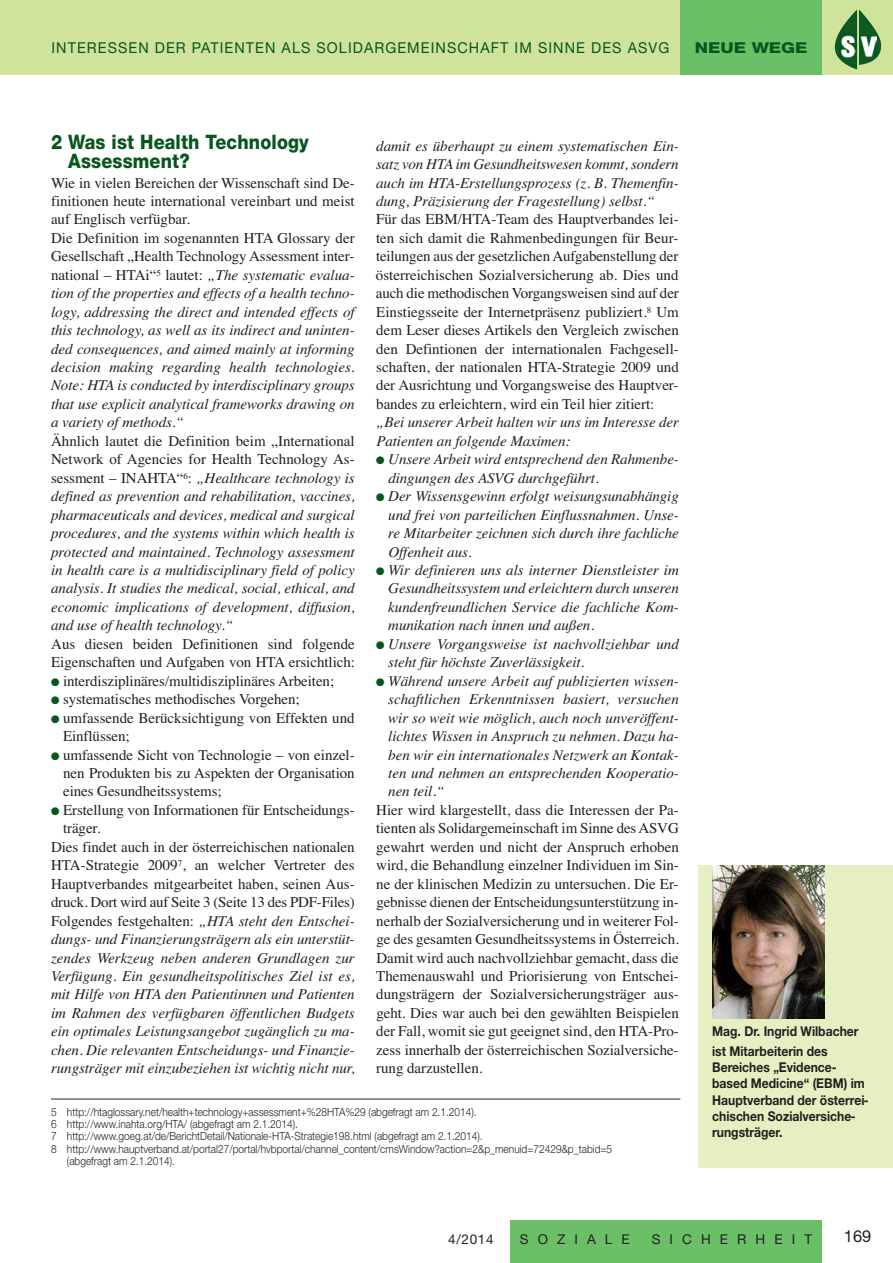
<style>
.page{position:relative;width:893px;height:1263px;background:#fff}
.page>*{position:absolute;margin:0;border:0;box-sizing:border-box;transform-origin:0 0}
.t1{font:800 19.95px/19.5px "Helvetica Neue";letter-spacing:.01em;color:#08551e;scale:.9 1}
.t2{font:16.5px "Helvetica Neue";color:#231f20}
.t3{font:italic 15px/18.5px "Times";letter-spacing:-.005em;color:#231f20;text-align:justify}
.t4{font:15px/18.5px "Times";letter-spacing:-.005em;color:#231f20;text-align:justify}
.t5{font:15px "Helvetica Neue";letter-spacing:.075em;color:#08551e;scale:.96 1}
.t6{font:800 15px "Helvetica Neue";color:#08551e;scale:1.2 1}
.t7{font:700 13.5px/16px "Helvetica Neue";color:#231f20;scale:.9 1}
.t8{font:13.5px "Helvetica Neue";letter-spacing:.675em;color:#231f20}
.t9{font:300 11.25px "Helvetica Neue";color:#231f20;scale:.9 1}
.s1{font-style:normal}
.s2{font-family:"Monotype Sorts";font-size:10.5px;color:#08551e}
.s3{font-style:italic}
.s4{font-family:"Monotype Sorts";font-style:normal;font-size:10.5px;color:#08551e}
</style>
<div class="page">
<div style="left:0;top:0;width:893px;height:74px;background:#d0e39a"></div>
<div style="left:680px;top:0;width:142px;height:74px;background:#6bc067"></div>
<div style="left:510px;top:1220px;width:312px;height:43px;background:#6bc067"></div>
<div style="left:698px;top:865px;width:195px;height:303px;background:#e6efc1"></div>
<img style="left:712px;top:865px;width:113px;height:153px">
<img style="left:859px;top:10px;width:22px;height:55px">
<img style="left:835px;top:10px;width:22px;height:60px">
<img style="left:839px;top:35px;width:17px;height:22px">
<img style="left:861px;top:36px;width:15px;height:21px">
<hr style="left:51px;top:1099px;width:629px;height:1px;background:#231f20">
<p class="t5" style="left:51px;top:43px;width:645px">INTERESSEN DER PATIENTEN ALS SOLIDARGEMEINSCHAFT IM SINNE DES ASVG</p>
<p class="t6" style="left:695px;top:43px;width:96px">NEUE WEGE</p>
<h1 class="t1" style="left:68px;top:134px;width:269px;text-indent:-17px">2 Was ist Health Technology<br>Assessment?</h1>
<p class="t3" style="left:51px;top:173px;width:305px;text-align:left"><span class="s1">Wie in vielen Bereichen der Wissenschaft sind De&shy;finitionen heute international vereinbart und meist auf Englisch verfügbar.<br>Die Definition im sogenannten HTA Glossary der Gesellschaft „Health Technology Assessment inter&shy;national – HTAi“</span><sup>5</sup> <span class="s1">lautet:</span> „The systematic evalua&shy;tion of the properties and effects of a health techno&shy;logy, addressing the direct and intended effects of this technology, as well as its indirect and uninten&shy;ded consequences, and aimed mainly at informing decision making regarding health technologies.<br>Note: HTA is conducted by interdisciplinary groups that use explicit analytical frameworks drawing on a variety of methods.“</p>
<p class="t3" style="left:51px;top:431px;width:305px"><span class="s1">Ähnlich lautet die Definition beim „International Network of Agencies for Health Technology As&shy;sessment – INAHTA“</span><sup>6</sup><span class="s1">:</span> „Healthcare technology is defined as prevention and rehabilitation, vaccines, pharmaceuticals and devices, medical and surgical procedures, and the systems within which health is protected and maintained. Technology assessment in health care is a multidisciplinary field of policy analysis. It studies the medical, social, ethical, and economic implications of development, diffusion, and use of health technology.“</p>
<p class="t4" style="left:51px;top:634px;width:305px">Aus diesen beiden Definitionen sind folgende</p>
<p class="t4" style="left:51px;top:653px;width:305px">Eigenschaften und Aufgaben von HTA ersichtlich:</p>
<p class="t4" style="left:51px;top:671px;width:285px"><span class="s2">l</span> interdisziplinäres/multidisziplinäres Arbeiten;</p>
<p class="t4" style="left:51px;top:690px;width:250px"><span class="s2">l</span> systematisches methodisches Vorgehen;</p>
<p class="t4" style="left:51px;top:708px;width:305px"><span class="s2">l</span> umfassende Berücksichtigung von Effekten und</p>
<p class="t4" style="left:63px;top:727px;width:68px">Einflüssen;</p>
<p class="t4" style="left:51px;top:745px;width:305px"><span class="s2">l</span> umfassende Sicht von Technologie – von einzel-</p>
<p class="t4" style="left:63px;top:763px;width:293px">nen Produkten bis zu Aspekten der Organisation</p>
<p class="t4" style="left:63px;top:782px;width:160px">eines Gesundheitssystems;</p>
<p class="t4" style="left:51px;top:800px;width:305px"><span class="s2">l</span> Erstellung von Informationen für Entscheidungs-</p>
<p class="t4" style="left:63px;top:819px;width:39px">träger.</p>
<p class="t4" style="left:51px;top:837px;width:305px">Dies findet auch in der österreichischen nationalen</p>
<p class="t4" style="left:51px;top:856px;width:305px">HTA-Strategie 2009<sup>7</sup>, an welcher Vertreter des</p>
<p class="t4" style="left:51px;top:874px;width:305px">Hauptverbandes mitgearbeitet haben, seinen Aus-</p>
<p class="t4" style="left:51px;top:893px;width:305px">druck. Dort wird auf Seite 3 (Seite 13 des PDF-Files)</p>
<p class="t4" style="left:51px;top:911px;width:305px">Folgendes festgehalten: <span class="s3">„HTA steht den Entschei-</span></p>
<p class="t3" style="left:51px;top:930px;width:305px">dungs- und Finanzierungsträgern als ein unterstüt-</p>
<p class="t3" style="left:51px;top:948px;width:305px">zendes Werkzeug neben anderen Grundlagen zur</p>
<p class="t3" style="left:51px;top:966px;width:305px">Verfügung. Ein gesundheitspolitisches Ziel ist es,</p>
<p class="t3" style="left:51px;top:985px;width:305px">mit Hilfe von HTA den Patientinnen und Patienten</p>
<p class="t3" style="left:51px;top:1003px;width:305px">im Rahmen des verfügbaren öffentlichen Budgets</p>
<p class="t3" style="left:51px;top:1022px;width:305px">ein optimales Leistungsangebot zugänglich zu ma-</p>
<p class="t3" style="left:51px;top:1040px;width:305px">chen. Die relevanten Entscheidungs- und Finanzie-</p>
<p class="t3" style="left:51px;top:1059px;width:305px">rungsträger mit einzubeziehen ist wichtig nicht nur,</p>
<p class="t3" style="left:376px;top:136px;width:304px">damit es überhaupt zu einem systematischen Ein&shy;satz von HTA im Gesundheitswesen kommt, sondern auch im HTA-Erstellungsprozess (z. B. Themenfin&shy;dung, Präzisierung der Fragestellung) selbst.“</p>
<p class="t4" style="left:376px;top:210px;width:304px">Für das EBM/HTA-Team des Hauptverbandes lei&shy;ten sich damit die Rahmenbedingungen für Beur&shy;teilungen aus der gesetzlichen Aufgabenstellung der österreichischen Sozialversicherung ab. Dies und auch die methodischen Vorgangsweisen sind auf der Einstiegsseite der Internetpräsenz publiziert.<sup>8</sup> Um dem Leser dieses Artikels den Vergleich zwischen den Defintionen der internationalen Fachgesell&shy;schaften, der nationalen HTA-Strategie 2009 und der Ausrichtung und Vorgangsweise des Hauptver&shy;bandes zu erleichtern, wird ein Teil hier zitiert:</p>
<p class="t3" style="left:376px;top:413px;width:304px">„Bei unserer Arbeit halten wir uns im Interesse der</p>
<p class="t3" style="left:376px;top:431px;width:196px">Patienten an folgende Maximen:</p>
<p class="t3" style="left:376px;top:450px;width:304px"><span class="s4">l</span> Unsere Arbeit wird entsprechend den Rahmenbe-</p>
<p class="t3" style="left:388px;top:468px;width:212px">dingungen des ASVG durchgeführt.</p>
<p class="t3" style="left:376px;top:487px;width:304px"><span class="s4">l</span> Der Wissensgewinn erfolgt weisungsunabhängig</p>
<p class="t3" style="left:388px;top:505px;width:292px">und frei von parteilichen Einflussnahmen. Unse-</p>
<p class="t3" style="left:388px;top:524px;width:292px">re Mitarbeiter zeichnen sich durch ihre fachliche</p>
<p class="t3" style="left:388px;top:542px;width:85px">Offenheit aus.</p>
<p class="t3" style="left:376px;top:561px;width:304px"><span class="s4">l</span> Wir definieren uns als interner Dienstleister im</p>
<p class="t3" style="left:388px;top:579px;width:292px">Gesundheitssystem und erleichtern durch unseren</p>
<p class="t3" style="left:388px;top:597px;width:292px">kundenfreundlichen Service die fachliche Kom-</p>
<p class="t3" style="left:388px;top:616px;width:207px">munikation nach innen und außen.</p>
<p class="t3" style="left:376px;top:634px;width:304px"><span class="s4">l</span> Unsere Vorgangsweise ist nachvollziehbar und</p>
<p class="t3" style="left:388px;top:653px;width:198px">steht für höchste Zuverlässigkeit.</p>
<p class="t3" style="left:376px;top:671px;width:304px"><span class="s4">l</span> Während unsere Arbeit auf publizierten wissen-</p>
<p class="t3" style="left:388px;top:690px;width:292px">schaftlichen Erkenntnissen basiert, versuchen</p>
<p class="t3" style="left:388px;top:708px;width:292px">wir so weit wie möglich, auch noch unveröffent-</p>
<p class="t3" style="left:388px;top:727px;width:292px">lichtes Wissen in Anspruch zu nehmen. Dazu ha-</p>
<p class="t3" style="left:388px;top:745px;width:292px">ben wir ein internationales Netzwerk an Kontak-</p>
<p class="t3" style="left:388px;top:763px;width:292px">ten und nehmen an entsprechenden Kooperatio-</p>
<p class="t3" style="left:388px;top:782px;width:58px">nen teil.“</p>
<p class="t4" style="left:376px;top:800px;width:304px">Hier wird klargestellt, dass die Interessen der Pa&shy;tienten als Solidargemeinschaft im Sinne des ASVG gewahrt werden und nicht der Anspruch erhoben wird, die Behandlung einzelner Individuen im Sin&shy;ne der klinischen Medizin zu untersuchen. Die Er&shy;gebnisse dienen der Entscheidungsunterstützung in&shy;nerhalb der Sozialversicherung und in weiterer Fol&shy;ge des gesamten Gesundheitssystems in Österreich.<br>Damit wird auch nachvollziehbar gemacht, dass die Themenauswahl und Priorisierung von Entschei&shy;dungsträgern der Sozialversicherungsträger aus&shy;geht. Dies war auch bei den gewählten Beispielen der Fall, womit sie gut geeignet sind, den HTA-Pro&shy;zess innerhalb der österreichischen Sozialversiche&shy;rung darzustellen.</p>
<p class="t9" style="left:51px;top:1102px;width:474px">5 http://htaglossary.net/health+technology+assessment+%28HTA%29 (abgefragt am 2.1.2014).</p>
<p class="t9" style="left:51px;top:1115px;width:276px">6 http://www.inahta.org/HTA/ (abgefragt am 2.1.2014).</p>
<p class="t9" style="left:51px;top:1127px;width:481px">7 http://www.goeg.at/de/BerichtDetail/Nationale-HTA-Strategie198.html (abgefragt am 2.1.2014).</p>
<p class="t9" style="left:51px;top:1140px;width:625px">8 http://www.hauptverband.at/portal27/portal/hvbportal/channel_content/cmsWindow?action=2&amp;p_menuid=72429&amp;p_tabid=5</p>
<p class="t9" style="left:67px;top:1152px;width:122px">(abgefragt am 2.1.2014).</p>
<p class="t7" style="left:712px;top:1021px;width:164px;line-height:20.2px">Mag. Dr. Ingrid Wilbacher ist Mitarbeiterin des</p>
<p class="t7" style="left:712px;top:1060px;width:176px">Bereiches „Evidence&shy;based Medicine“ (EBM) im<br>Hauptverband der österrei&shy;chischen Sozialversiche&shy;rungsträger.</p>
<p class="t8" style="left:448px;top:1234px;width:47px">4/2014</p>
<p class="t8" style="left:520px;top:1234px;width:111px">SOZIALE</p>
<p class="t8" style="left:652px;top:1234px;width:162px">SICHERHEIT</p>
<p class="t2" style="left:844px;top:1230px;width:29px">169</p>
</div>
